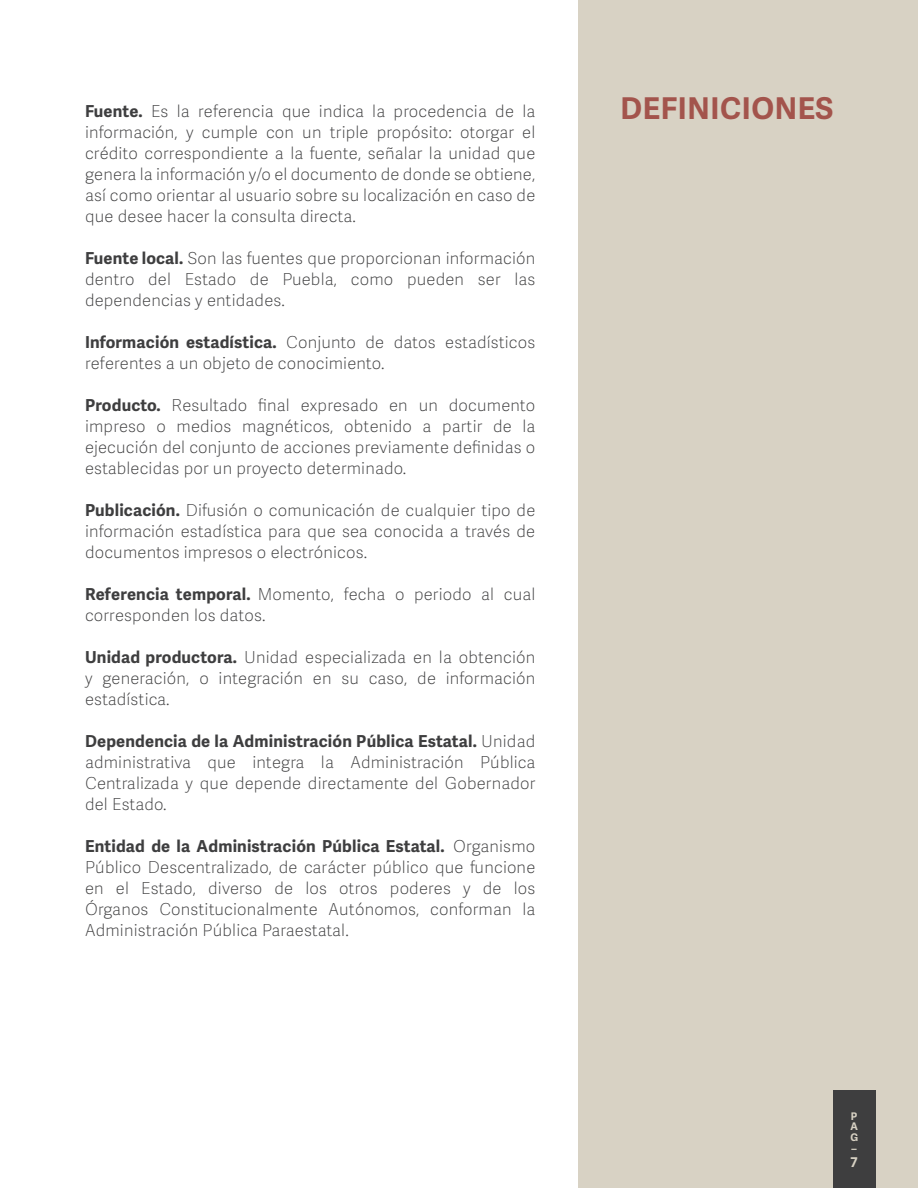
<style>
.page{position:relative;width:918px;height:1188px;background:#fff}
.page>*{position:absolute;margin:0;border:0;box-sizing:border-box;transform-origin:0 0}
.t1{font:700 30px "Adelle Sans";letter-spacing:.02em;color:#a3544c}
.t2{font:100 16.5px/21px "Adelle Sans";letter-spacing:.01em;color:#3e3e3f;text-align:justify}
.t3{font:700 13.5px "Adelle Sans";color:#d8d2c4}
.t4{font:700 10.5px/10.5px "Adelle Sans";color:#d8d2c4;text-align:justify}
.s1{font-weight:700}
</style>
<div class="page">
<div style="left:578px;top:0;width:340px;height:1188px;background:#d8d2c4"></div>
<div style="left:833px;top:1090px;width:42px;height:98px;background:#3e3e3f"></div>
<p class="t2" style="left:85px;top:100px;width:452px"><span class="s1">Fuente.</span> Es la referencia que indica la procedencia de la</p>
<p class="t1" style="left:620px;top:86px;width:215px">DEFINICIONES</p>
<p class="t2" style="left:85px;top:121px;width:452px">información, y cumple con un triple propósito: otorgar el crédito correspondiente a la fuente, señalar la unidad que genera la información y/o el documento de donde se obtiene, así como orientar al usuario sobre su localización en caso de que desee hacer la consulta directa.</p>
<p class="t2" style="left:85px;top:247px;width:452px"><span class="s1">Fuente local.</span> Son las fuentes que proporcionan información dentro del Estado de Puebla, como pueden ser las dependencias y entidades.</p>
<p class="t2" style="left:85px;top:331px;width:452px"><span class="s1">Información estadística.</span> Conjunto de datos estadísticos referentes a un objeto de conocimiento.</p>
<p class="t2" style="left:85px;top:394px;width:452px"><span class="s1">Producto.</span> Resultado final expresado en un documento impreso o medios magnéticos, obtenido a partir de la ejecución del conjunto de acciones previamente definidas o establecidas por un proyecto determinado.</p>
<p class="t2" style="left:85px;top:499px;width:452px"><span class="s1">Publicación.</span> Difusión o comunicación de cualquier tipo de información estadística para que sea conocida a través de documentos impresos o electrónicos.</p>
<p class="t2" style="left:85px;top:583px;width:452px"><span class="s1">Referencia temporal.</span> Momento, fecha o periodo al cual corresponden los datos.</p>
<p class="t2" style="left:85px;top:646px;width:452px"><span class="s1">Unidad productora.</span> Unidad especializada en la obtención y generación, o integración en su caso, de información estadística.</p>
<p class="t2" style="left:85px;top:730px;width:452px"><span class="s1">Dependencia de la Administración Pública Estatal.</span> Unidad administrativa que integra la Administración Pública Centralizada y que depende directamente del Gobernador del Estado.</p>
<p class="t2" style="left:85px;top:835px;width:452px"><span class="s1">Entidad de la Administración Pública Estatal.</span> Organismo Público Descentralizado, de carácter público que funcione en el Estado, diverso de los otros poderes y de los Órganos Constitucionalmente Autónomos, conforman la Administración Pública Paraestatal.</p>
<p class="t4" style="left:850px;top:1110px;width:9px">P A G</p>
<p class="t4" style="left:852px;top:1139px;width:7px">_</p>
<p class="t3" style="left:851px;top:1152px;width:9px">7</p>
</div>
